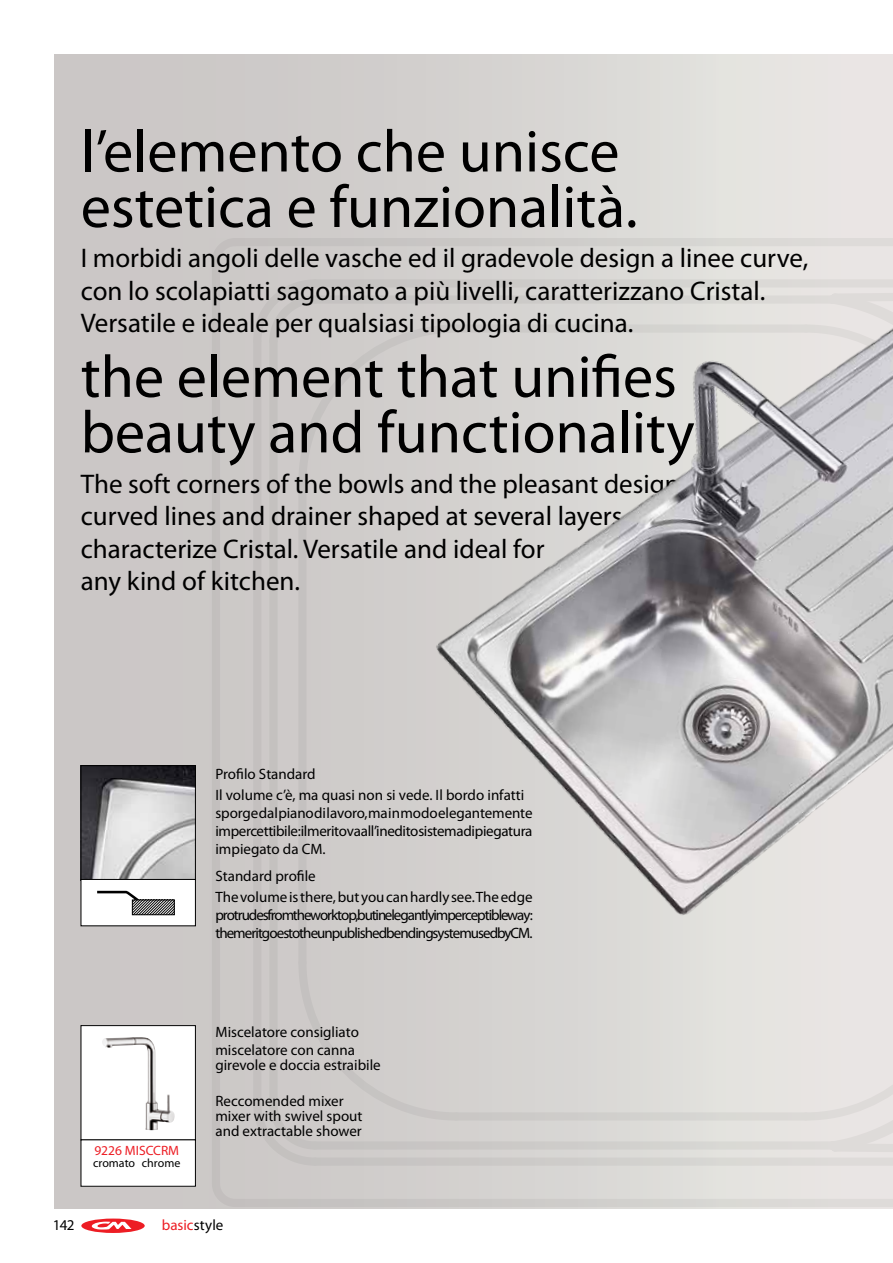
<style>
.page{position:relative;width:893px;height:1263px;background:#fff}
.page>*{position:absolute;margin:0;border:0;box-sizing:border-box;transform-origin:0 0}
.t1{font:83.25px "Helvetica Neue";color:#000;scale:.6 1}
.t2{font:60px/55.5px "Myriad Pro";color:#000}
.t3{font:27px/32.4px "Myriad Pro";color:#000}
.t4{font:15px/18px "Myriad Pro";letter-spacing:-.005em;color:#000}
.t5{font:15px/18px "Myriad Pro";letter-spacing:-.07em;color:#000}
.t6{font:15px "Myriad Pro";letter-spacing:.005em;color:#ed1d24}
.t7{font:13.5px "Myriad Pro";color:#ed1d24}
.t8{font:12px "Myriad Pro";color:#000}
.s1{color:#000}
</style>
<div class="page">
<svg style="left:81px;top:1218px;width:64px;height:15px"></svg>
<svg style="left:91px;top:1221px;width:40px;height:8px"></svg>
<div style="left:54px;top:54px;width:839px;height:1155px;background:linear-gradient(to right,#c5c1c0,#e9e7e4)"></div>
<div style="left:209px;top:238px;width:684px;height:971px;background:linear-gradient(to right,#c8c5c4,#eae8e5)"></div>
<div style="left:253px;top:341px;width:8px;height:763px;background:#c4c0bf"></div>
<div style="left:269px;top:341px;width:9px;height:763px;background:#c4c1bf"></div>
<svg style="left:209px;top:1175px;width:34px;height:34px"></svg>
<div style="left:315px;top:1157px;width:578px;height:9px;background:#d2d1ce"></div>
<div style="left:315px;top:1141px;width:517px;height:8px;background:#d2d1ce"></div>
<svg style="left:243px;top:238px;width:650px;height:8px;background:#cfcdcb"></svg>
<svg style="left:209px;top:238px;width:34px;height:32px"></svg>
<div style="left:212px;top:261px;width:8px;height:923px;background:#c2bfbd"></div>
<svg style="left:235px;top:1199px;width:658px;height:8px;background:#cfcdcb"></svg>
<div style="left:456px;top:1112px;width:350px;height:8px;background:#d2d1ce"></div>
<svg style="left:798px;top:954px;width:95px;height:211px;background:#e7e3e1"></svg>
<svg style="left:249px;top:954px;width:215px;height:216px;background:#cecac9"></svg>
<div style="left:298px;top:482px;width:9px;height:481px;background:#c4c1c0"></div>
<svg style="left:249px;top:275px;width:142px;height:215px;background:#ccc9c7"></svg>
<img style="left:391px;top:269px;width:502px;height:652px">
<img style="left:83px;top:767px;width:111px;height:111px">
<div style="left:81px;top:765px;width:115px;height:115px;border:1px solid #000"></div>
<div style="left:81px;top:879px;width:115px;height:47px;background:#fff;border:1px solid #000"></div>
<svg style="left:97px;top:891px;width:77px;height:24px"></svg>
<div style="left:132px;top:900px;width:42px;height:15px;border:1px solid #000"></div>
<div style="left:81px;top:1025px;width:114px;height:115px;background:#fff"></div>
<div style="left:81px;top:1025px;width:115px;height:115px;border:1px solid #000"></div>
<div style="left:81px;top:1140px;width:114px;height:46px;background:#fff"></div>
<img style="left:102px;top:1037px;width:73px;height:93px">
<h2 class="t2" style="left:81px;top:123px;width:558px">l’elemento che unisce estetica e funzionalità.</h2>
<h3 class="t3" style="left:81px;top:242px;width:729px">I morbidi angoli delle vasche ed il gradevole design a linee curve, con lo scolapiatti sagomato a più livelli, caratterizzano Cristal.<br>Versatile e ideale per qualsiasi tipologia di cucina.</h3>
<h2 class="t2" style="left:81px;top:348px;width:615px">the element that unifies beauty and functionality</h2>
<h3 class="t3" style="left:81px;top:467px;width:670px">The soft corners of the bowls and the pleasant design - with curved lines and drainer shaped at several layers - characterize Cristal. Versatile and ideal for<br>any kind of kitchen.</h3>
<h1 class="t1" style="left:51px;top:332px;width:94px;rotate:-90deg">45</h1>
<h1 class="t1" style="left:51px;top:1169px;width:94px;rotate:-90deg">45</h1>
<p class="t7" style="left:94px;top:1142px;width:86px">9226 MISCCRM</p>
<p class="t8" style="left:93px;top:1155px;width:89px">cromato chrome</p>
<p class="t4" style="left:215px;top:764px;width:310px;line-height:21px">Profilo Standard<br>Il volume c’è, ma quasi non si vede. Il bordo infatti</p>
<p class="t4" style="left:215px;top:804px;width:319px;text-align:justify">sporge dal piano di lavoro, ma in modo elegantemente impercettibile: il merito va all’inedito sistema di piegatura impiegato da CM.</p>
<p class="t4" style="left:215px;top:866px;width:319px;line-height:21px">Standard profile<br>The volume is there, but you can hardly see. The edge</p>
<p class="t5" style="left:215px;top:906px;width:319px">protrudes from the worktop, but in elegantly imperceptible way: the merit goes to the unpublished bending system used by CM.</p>
<p class="t4" style="left:215px;top:1023px;width:145px">Miscelatore consigliato miscelatore con canna</p>
<p class="t4" style="left:215px;top:1056px;width:167px">girevole e doccia estraibile</p>
<p class="t4" style="left:215px;top:1093px;width:149px;line-height:15px">Reccomended mixer mixer with swivel spout and extractable shower</p>
<p class="t4" style="left:53px;top:1216px;width:23px">142</p>
<p class="t6" style="left:162px;top:1216px;width:63px">basic<span class="s1">style</span></p>
</div>
